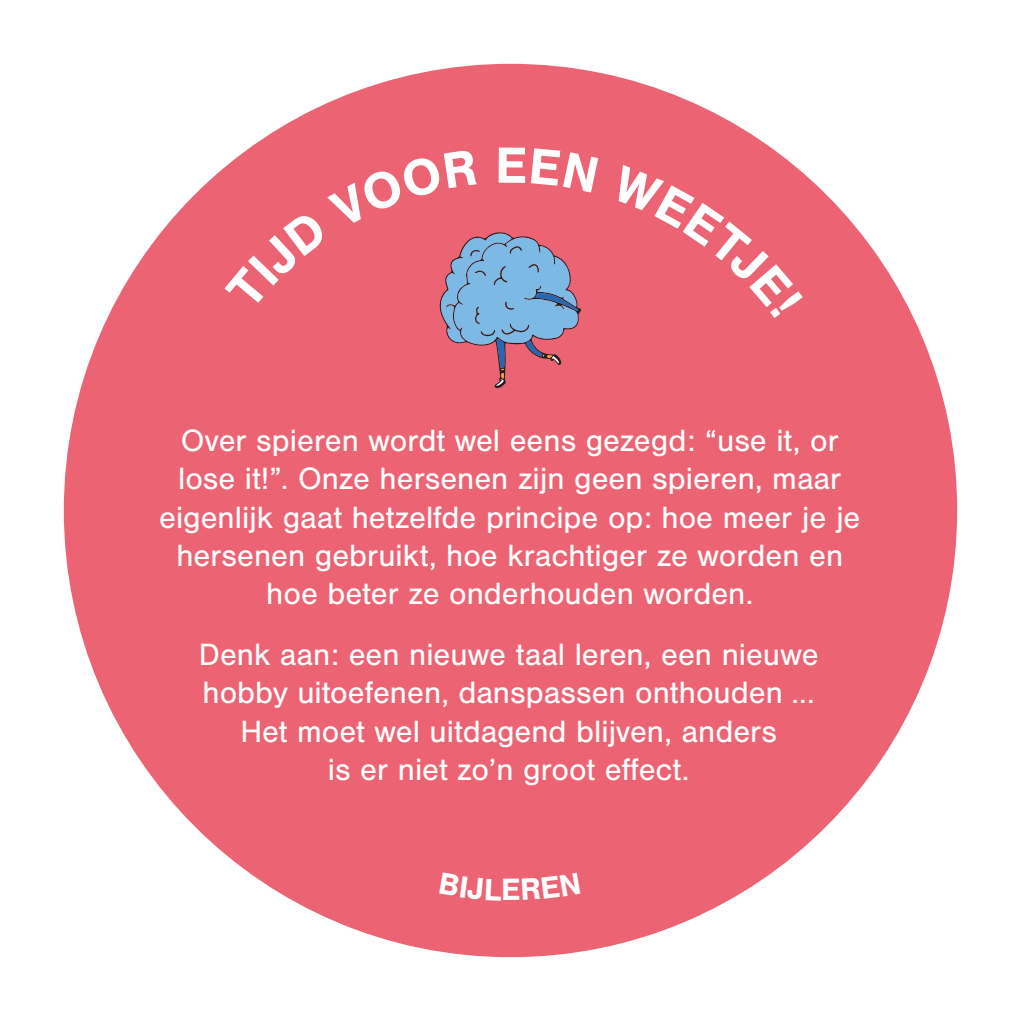
<style>
.page{position:relative;width:1021px;height:1021px;background:#fff}
.page>*{position:absolute;margin:0;border:0;box-sizing:border-box;transform-origin:0 0}
.t1{font:700 52.65px "Nimbus San";color:#fff}
.t2{font:31.95px/38.2px "Nimbus San";color:#fff;text-align:center}
.t3{font:700 31.95px "Nimbus San";color:#fff}
</style>
<div class="page">
<div style="left:64px;top:64px;width:893px;height:893px;background:#ec6473;border-radius:50%"></div>
<svg style="left:224px;top:148px;width:358px;height:240px"></svg>
<h1 class="t1" style="left:495px;top:136px;width:34px">E</h1>
<p class="t2" style="left:159px;top:422px;width:702px">Over spieren wordt wel eens gezegd: “use it, or lose it!”. Onze hersenen zijn geen spieren, maar eigenlijk gaat hetzelfde principe op: hoe meer je je hersenen gebruikt, hoe krachtiger ze worden en hoe beter ze onderhouden worden.</p>
<p class="t2" style="left:199px;top:636px;width:621px">Denk aan: een nieuwe taal leren, een nieuwe hobby uitoefenen, danspassen onthouden ...<br>Het moet wel uitdagend blijven, anders<br>is er niet zo’n groot effect.</p>
<p class="t3" style="left:501px;top:871px;width:21px">E</p>
</div>
